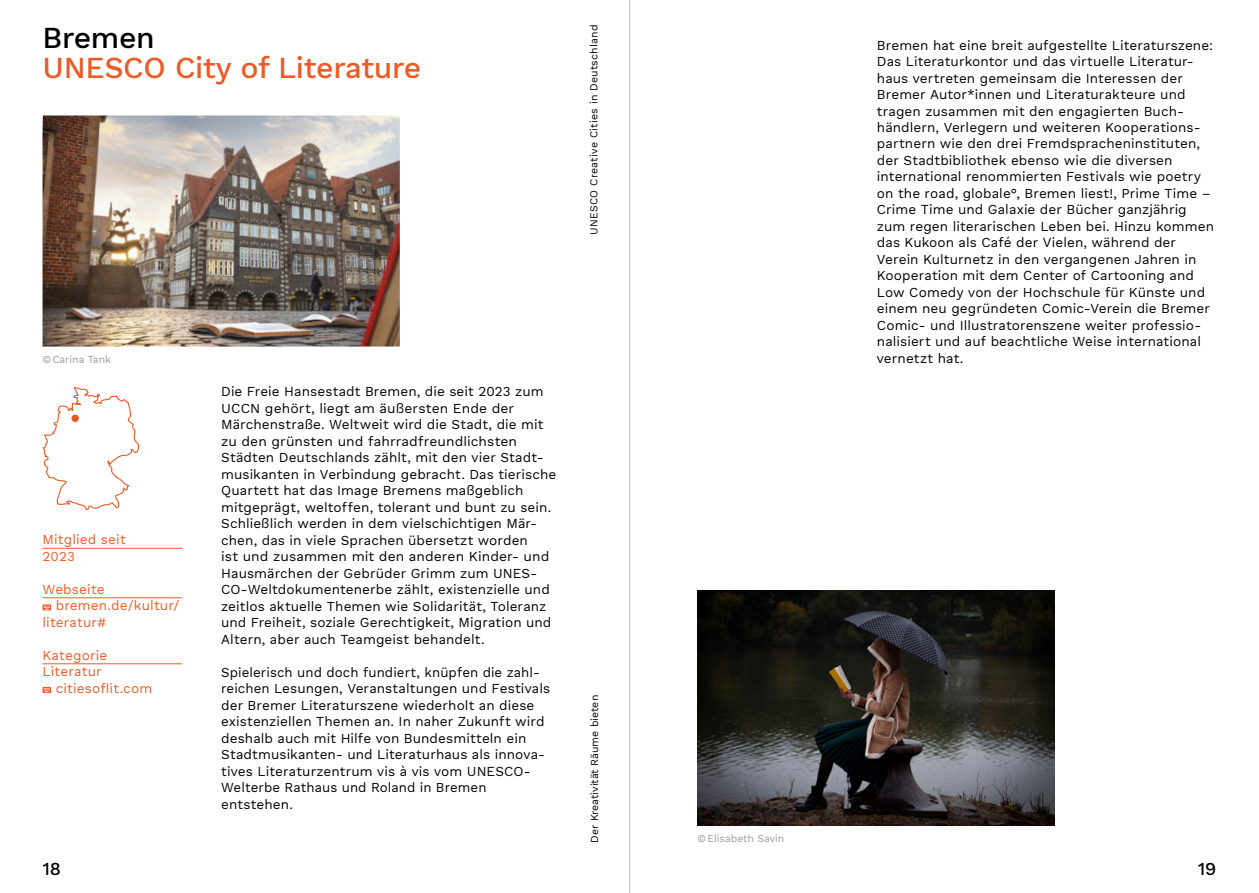
<style>
.page{position:relative;width:1259px;height:893px;background:#fff}
.page>*{position:absolute;margin:0;border:0;box-sizing:border-box;transform-origin:0 0}
.t1{font:500 30px "Work Sans DUK";letter-spacing:-.01em;color:#eb5b25}
.t2{font:500 30px "Work Sans DUK";letter-spacing:-.01em;color:#000}
.t3{font:500 18px "Work Sans DUK";color:#000}
.t4{font:13.5px/16.5px "Work Sans DUK";letter-spacing:.005em;color:#000}
.t5{font:13.5px/16.5px "Work Sans DUK";letter-spacing:.01em;color:#eb5b25}
.t6{font:10.5px "Work Sans DUK";letter-spacing:.02em;color:#000}
.t7{font:10.5px "Work Sans DUK";letter-spacing:-.005em;color:#9d9d9c}
.t8{font:10.5px "Work Sans DUK";letter-spacing:-.005em;color:#000}
</style>
<div class="page">
<img style="left:43px;top:116px;width:357px;height:230px">
<img style="left:697px;top:591px;width:357px;height:234px">
<hr style="left:43px;top:548px;width:139px;height:1px;background:#eb5b25">
<hr style="left:43px;top:597px;width:139px;height:1px;background:#eb5b25">
<hr style="left:43px;top:663px;width:139px;height:1px;background:#eb5b25">
<svg style="left:43px;top:604px;width:8px;height:6px"></svg>
<svg style="left:43px;top:687px;width:8px;height:6px"></svg>
<svg style="left:42px;top:387px;width:97px;height:123px"></svg>
<hr style="left:629px;top:0;width:1px;height:893px;background:#bcbcbc">
<h1 class="t2" style="left:43px;top:21px;width:114px">Bremen</h1>
<h1 class="t1" style="left:43px;top:51px;width:380px">UNESCO City of Literature</h1>
<p class="t6" style="left:588px;top:235px;width:211px;rotate:-90deg">UNESCO Creative Cities in Deutschland</p>
<p class="t7" style="left:43px;top:353px;width:70px">©Carina Tank</p>
<p class="t5" style="left:43px;top:532px;width:85px">Mitglied seit<br>2023</p>
<p class="t5" style="left:43px;top:582px;width:64px">Webseite</p>
<p class="t5" style="left:56px;top:598px;width:125px">bremen.de/kultur/</p>
<p class="t5" style="left:43px;top:615px;width:65px">literatur#</p>
<p class="t5" style="left:43px;top:648px;width:66px">Kategorie</p>
<p class="t5" style="left:43px;top:664px;width:61px">Literatur</p>
<p class="t5" style="left:56px;top:681px;width:98px">citiesoflit.com</p>
<p class="t4" style="left:221px;top:384px;width:337px">Die Freie Hansestadt Bremen, die seit 2023 zum UCCN gehört, liegt am äußersten Ende der Märchenstraße. Weltweit wird die Stadt, die mit zu den grünsten und fahrradfreundlichsten Städten Deutschlands zählt, mit den vier Stadt&shy;musikanten in Verbindung gebracht. Das tierische Quartett hat das Image Bremens maßgeblich mitgeprägt, weltoffen, tolerant und bunt zu sein.<br>Schließlich werden in dem vielschichtigen Mär&shy;chen, das in viele Sprachen übersetzt worden<br>ist und zusammen mit den anderen Kinder- und Hausmärchen der Gebrüder Grimm zum UNES-CO-Weltdokumentenerbe zählt, existenzielle und zeitlos aktuelle Themen wie Solidarität, Toleranz und Freiheit, soziale Gerechtigkeit, Migration und Altern, aber auch Teamgeist behandelt.</p>
<p class="t4" style="left:221px;top:664px;width:331px">Spielerisch und doch fundiert, knüpfen die zahl&shy;reichen Lesungen, Veranstaltungen und Festivals der Bremer Literaturszene wiederholt an diese existenziellen Themen an. In naher Zukunft wird deshalb auch mit Hilfe von Bundesmitteln ein Stadtmusikanten- und Literaturhaus als innova&shy;tives Literaturzentrum vis à vis vom UNESCO-Welterbe Rathaus und Roland in Bremen entstehen.</p>
<p class="t8" style="left:588px;top:843px;width:149px;rotate:-90deg">Der Kreativität Räume bieten</p>
<p class="t4" style="left:877px;top:37px;width:339px">Bremen hat eine breit aufgestellte Literaturszene:<br>Das Literaturkontor und das virtuelle Literatur&shy;haus vertreten gemeinsam die Interessen der Bremer Autor*innen und Literaturakteure und tragen zusammen mit den engagierten Buch&shy;händlern, Verlegern und weiteren Kooperations&shy;partnern wie den drei Fremdspracheninstituten, der Stadtbibliothek ebenso wie die diversen international renommierten Festivals wie poetry on the road, globale°, Bremen liest!, Prime Time – Crime Time und Galaxie der Bücher ganzjährig zum regen literarischen Leben bei. Hinzu kommen das Kukoon als Café der Vielen, während der Verein Kulturnetz in den vergangenen Jahren in Kooperation mit dem Center of Cartooning and Low Comedy von der Hochschule für Künste und einem neu gegründeten Comic-Verein die Bremer Comic- und Illustratorenszene weiter professio&shy;nalisiert und auf beachtliche Weise international vernetzt hat.</p>
<p class="t7" style="left:697px;top:832px;width:88px">©Elisabeth Savin</p>
<h2 class="t3" style="left:43px;top:858px;width:20px">18</h2>
<h2 class="t3" style="left:1198px;top:858px;width:20px">19</h2>
</div>
